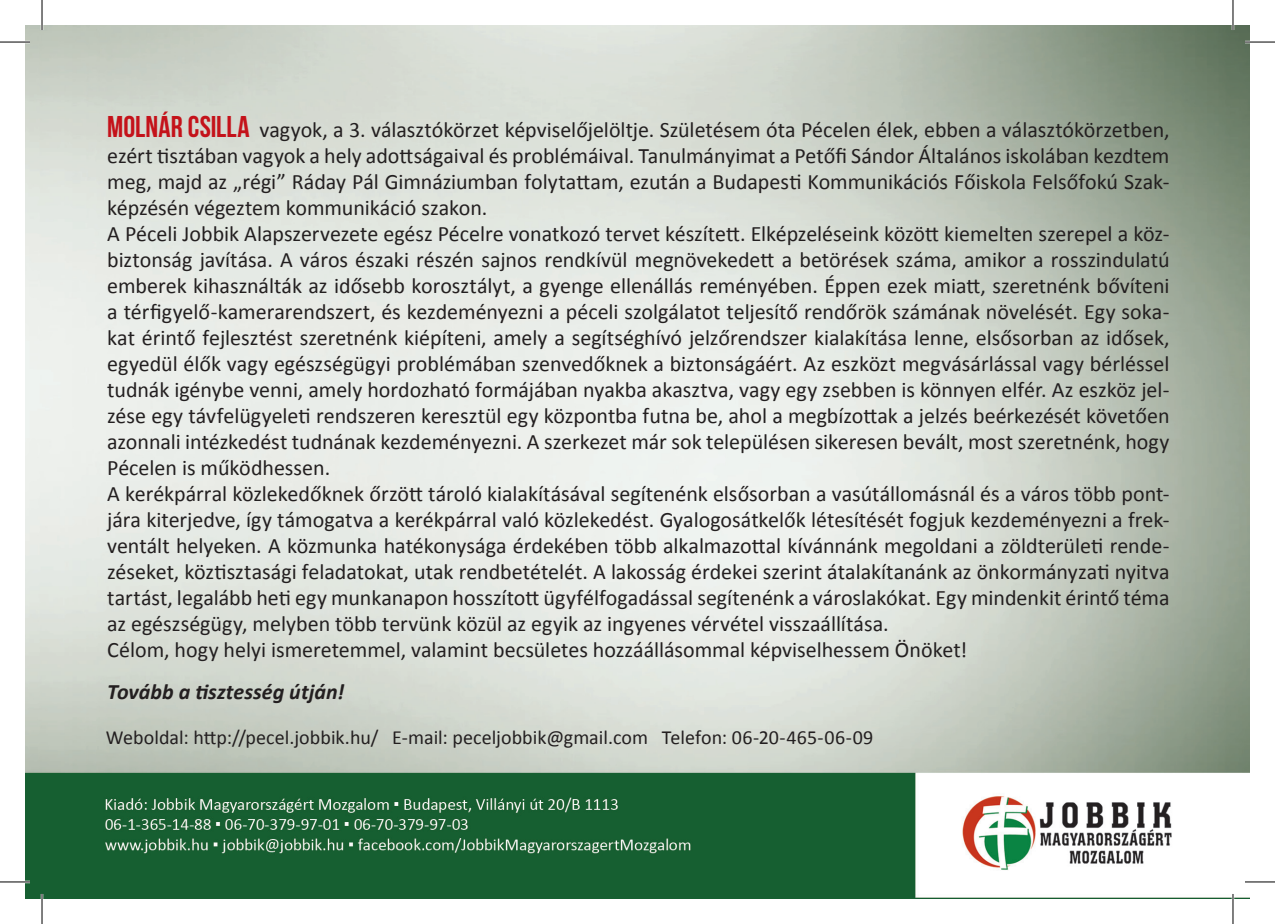
<style>
.page{position:relative;width:1275px;height:924px;background:#fff}
.page>*{position:absolute;margin:0;border:0;box-sizing:border-box;transform-origin:0 0}
.t1{font:22px/26px "Calibri";letter-spacing:-.005em;color:#231f20}
.t2{font:italic 700 22px "Calibri";color:#231f20}
.t3{font:20px "Calibri";letter-spacing:.005em;color:#231f20}
.s1{font-family:"Bebas Neue";font-size:30px;color:#c4121a}
</style>
<div class="page">
<img style="left:25px;top:25px;width:1225px;height:873px">
<hr style="left:0;top:41px;width:30px;height:2px;background:#fff">
<hr style="left:1245px;top:41px;width:30px;height:2px;background:#fff">
<hr style="left:0;top:880px;width:30px;height:2px;background:#fff">
<hr style="left:1245px;top:880px;width:30px;height:2px;background:#fff">
<hr style="left:41px;top:0;width:2px;height:30px;background:#fff">
<hr style="left:41px;top:893px;width:2px;height:30px;background:#fff">
<hr style="left:1231px;top:0;width:3px;height:30px;background:#fff">
<hr style="left:1231px;top:893px;width:3px;height:30px;background:#fff">
<hr style="left:0;top:42px;width:30px;height:1px;background:#000">
<hr style="left:1245px;top:42px;width:30px;height:1px;background:#000">
<hr style="left:0;top:881px;width:30px;height:1px;background:#000">
<hr style="left:1245px;top:881px;width:30px;height:1px;background:#000">
<hr style="left:42px;top:0;width:1px;height:30px;background:#000">
<hr style="left:42px;top:893px;width:1px;height:30px;background:#000">
<hr style="left:1232px;top:0;width:1px;height:30px;background:#000">
<hr style="left:1232px;top:893px;width:1px;height:30px;background:#000">
<p class="t1" style="left:107px;top:116px;width:1064px"><span class="s1">MOLNÁR CSILLA</span> vagyok, a 3. választókörzet képviselőjelöltje. Születésem óta Pécelen élek, ebben a választókörzetben, ezért tisztában vagyok a hely adottságaival és problémáival. Tanulmányimat a Petőfi Sándor Általános iskolában kezdtem meg, majd az „régi” Ráday Pál Gimnáziumban folytattam, ezután a Budapesti Kommunikációs Főiskola Felsőfokú Szak&shy;képzésén végeztem kommunikáció szakon.<br>A Péceli Jobbik Alapszervezete egész Pécelre vonatkozó tervet készített. Elképzeléseink között kiemelten szerepel a köz&shy;biztonság javítása. A város északi részén sajnos rendkívül megnövekedett a betörések száma, amikor a rosszindulatú emberek kihasználták az idősebb korosztályt, a gyenge ellenállás reményében. Éppen ezek miatt, szeretnénk bővíteni a térfigyelő-kamerarendszert, és kezdeményezni a péceli szolgálatot teljesítő rendőrök számának növelését. Egy soka&shy;kat érintő fejlesztést szeretnénk kiépíteni, amely a segítséghívó jelzőrendszer kialakítása lenne, elsősorban az idősek, egyedül élők vagy egészségügyi problémában szenvedőknek a biztonságáért. Az eszközt megvásárlással vagy bérléssel tudnák igénybe venni, amely hordozható formájában nyakba akasztva, vagy egy zsebben is könnyen elfér. Az eszköz jel&shy;zése egy távfelügyeleti rendszeren keresztül egy központba futna be, ahol a megbízottak a jelzés beérkezését követően azonnali intézkedést tudnának kezdeményezni. A szerkezet már sok településen sikeresen bevált, most szeretnénk, hogy Pécelen is működhessen.<br>A kerékpárral közlekedőknek őrzött tároló kialakításával segítenénk elsősorban a vasútállomásnál és a város több pont&shy;jára kiterjedve, így támogatva a kerékpárral való közlekedést. Gyalogosátkelők létesítését fogjuk kezdeményezni a frek&shy;ventált helyeken. A közmunka hatékonysága érdekében több alkalmazottal kívánnánk megoldani a zöldterületi rende&shy;zéseket, köztisztasági feladatokat, utak rendbetételét. A lakosság érdekei szerint átalakítanánk az önkormányzati nyitva tartást, legalább heti egy munkanapon hosszított ügyfélfogadással segítenénk a városlakókat. Egy mindenkit érintő téma az egészségügy, melyben több tervünk közül az egyik az ingyenes vérvétel visszaállítása.<br>Célom, hogy helyi ismeretemmel, valamint becsületes hozzáállásommal képviselhessem Önöket!</p>
<p class="t2" style="left:107px;top:677px;width:239px">Tovább a tisztesség útján!</p>
<p class="t3" style="left:106px;top:724px;width:769px">Weboldal: http://pecel.jobbik.hu/ E-mail: peceljobbik@gmail.com Telefon: 06-20-465-06-09</p>
</div>
